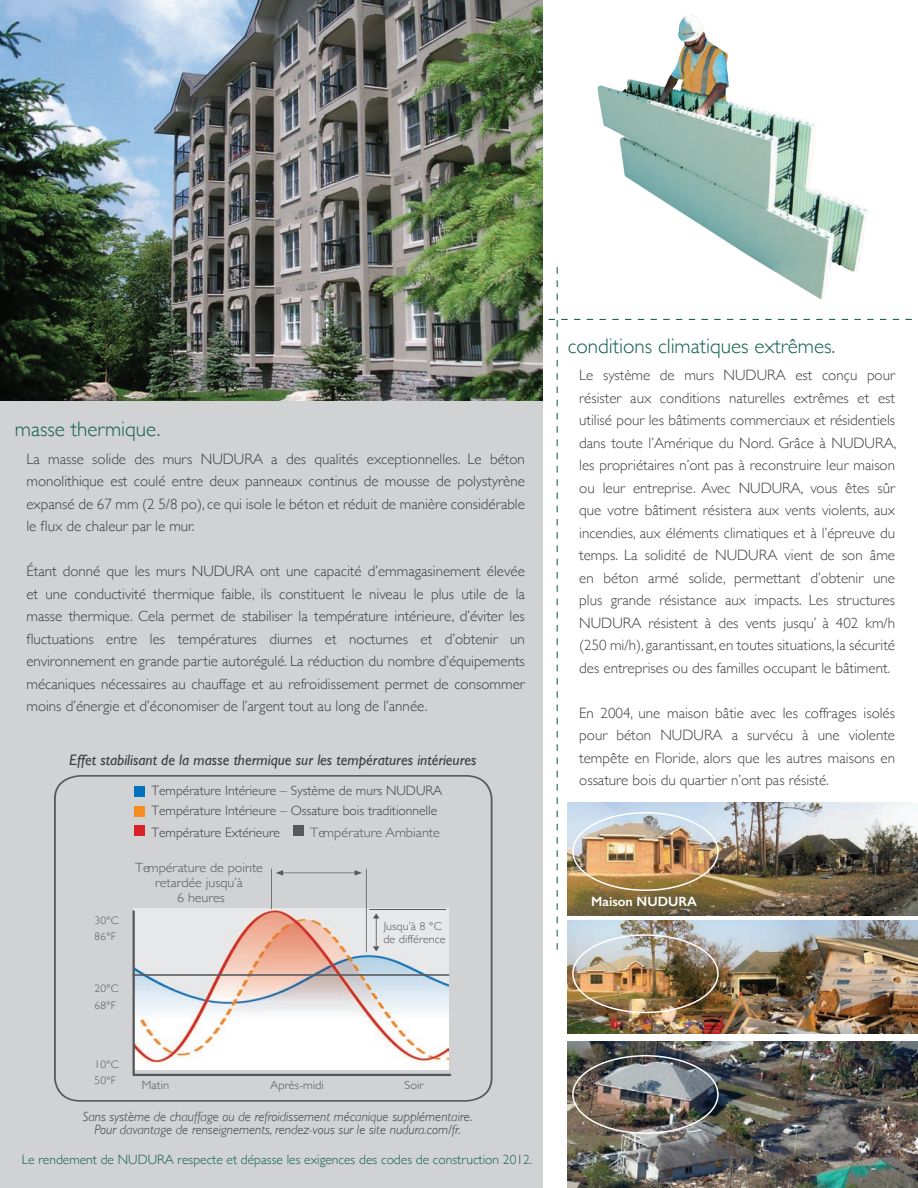
<style>
.page{position:relative;width:918px;height:1188px;background:#fff}
.page>*{position:absolute;margin:0;border:0;box-sizing:border-box;transform-origin:0 0}
.t1{font:300 21px "Gill Sans";color:#13614d}
.t2{font:italic 15.3px "Gill Sans";color:#3e3e3f}
.t3{font:300 15px/22.5px "Gill Sans";color:#3e3e3f;text-align:justify}
.t4{font:italic 300 13.5px/13.5px "Gill Sans";color:#3e3e3f;text-align:center}
.t5{font:300 13.5px/20.7px "Gill Sans";color:#3e3e3f}
.t6{font:300 13.5px "Gill Sans";color:#13614d}
.t7{font:300 13.5px "Gill Sans";color:#57585a;scale:1.05 1}
.t8{font:600 13.5px "Gill Sans";color:#fff}
.t9{font:300 13.35px/15.3px "Gill Sans";color:#57585a;text-align:center;scale:1.05 1}
.t10{font:300 11.85px "Gill Sans";color:#57585a;scale:1.05 1}
.t11{font:300 11.55px/13.2px "Gill Sans";color:#57585a;scale:1.05 1}
.t12{font:300 10.95px/16.5px "Gill Sans";color:#57585a;scale:1.05 1}
</style>
<div class="page">
<div style="left:0;top:395px;width:542px;height:793px;background:#d1d2d4"></div>
<svg style="left:549px;top:267px;width:369px;height:683px"></svg>
<svg style="left:54px;top:775px;width:439px;height:327px"></svg>
<svg style="left:276px;top:870px;width:86px;height:6px"></svg>
<hr style="left:271px;top:869px;width:1px;height:40px;background:#57585a">
<hr style="left:366px;top:869px;width:1px;height:83px;background:#57585a">
<hr style="left:369px;top:909px;width:77px;height:1px;background:#57585a">
<svg style="left:133px;top:910px;width:318px;height:166px;background:#e7dedc"></svg>
<hr style="left:133px;top:974px;width:316px;height:2px;background:#57585a">
<div style="left:134px;top:787px;width:11px;height:10px;background:#0072bc"></div>
<div style="left:134px;top:806px;width:11px;height:11px;background:#f68b1f"></div>
<div style="left:134px;top:826px;width:11px;height:10px;background:#da2128"></div>
<div style="left:293px;top:826px;width:10px;height:10px;background:#57585a"></div>
<img style="left:0;top:0;width:542px;height:401px">
<img style="left:596px;top:15px;width:280px;height:293px">
<img style="left:567px;top:803px;width:351px;height:112px">
<img style="left:567px;top:921px;width:351px;height:112px">
<img style="left:567px;top:1041px;width:351px;height:147px">
<div style="left:572px;top:812px;width:147px;height:79px;border:2px solid #fff;border-radius:50%"></div>
<div style="left:572px;top:934px;width:147px;height:79px;border:2px solid #fff;border-radius:50%"></div>
<div style="left:572px;top:1055px;width:147px;height:79px;border:2px solid #fff;border-radius:50%"></div>
<h1 class="t1" style="left:15px;top:413px;width:147px">masse thermique.</h1>
<p class="t3" style="left:26px;top:447px;width:500px">La masse solide des murs NUDURA a des qualités exceptionnelles. Le béton monolithique est coulé entre deux panneaux continus de mousse de polystyrène expansé de 67 mm (2 5/8 po), ce qui isole le béton et réduit de manière considérable le flux de chaleur par le mur.</p>
<p class="t3" style="left:26px;top:560px;width:500px">Étant donné que les murs NUDURA ont une capacité d’emmagasinement élevée et une conductivité thermique faible, ils constituent le niveau le plus utile de la masse thermique. Cela permet de stabiliser la température intérieure, d’éviter les fluctuations entre les températures diurnes et nocturnes et d’obtenir un environnement en grande partie autorégulé. La réduction du nombre d’équipements mécaniques nécessaires au chauffage et au refroidissement permet de consommer moins d’énergie et d’économiser de l’argent tout au long de l’année.</p>
<p class="t2" style="left:69px;top:751px;width:409px">Effet stabilisant de la masse thermique sur les températures intérieures</p>
<p class="t5" style="left:151px;top:780px;width:292px">Température Intérieure – Système de murs NUDURA<br>Température Intérieure – Ossature bois traditionnelle<br>Température Extérieure</p>
<p class="t7" style="left:310px;top:822px;width:125px">Température Ambiante</p>
<p class="t12" style="left:95px;top:912px;width:24px">30°C<br>86°F</p>
<p class="t9" style="left:135px;top:859px;width:123px">Température de pointe retardée jusqu’à<br>6 heures</p>
<p class="t12" style="left:95px;top:980px;width:24px">20°C<br>68°F</p>
<p class="t11" style="left:383px;top:919px;width:61px">Jusqu’à 8 °C de différence</p>
<p class="t12" style="left:95px;top:1056px;width:24px">10°C<br>50°F</p>
<p class="t10" style="left:142px;top:1076px;width:27px">Matin</p>
<p class="t10" style="left:270px;top:1076px;width:53px">Après-midi</p>
<p class="t10" style="left:405px;top:1076px;width:20px">Soir</p>
<p class="t4" style="left:83px;top:1109px;width:391px">Sans système de chauffage ou de refroidissement mécanique supplémentaire.<br>Pour davantage de renseignements, rendez-vous sur le site nudura.com/fr.</p>
<p class="t6" style="left:22px;top:1149px;width:512px">Le rendement de NUDURA respecte et dépasse les exigences des codes de construction 2012.</p>
<h1 class="t1" style="left:568px;top:329px;width:269px">conditions climatiques extrêmes.</h1>
<p class="t3" style="left:579px;top:364px;width:319px">Le système de murs NUDURA est conçu pour résister aux conditions naturelles extrêmes et est utilisé pour les bâtiments commerciaux et résidentiels dans toute l’Amérique du Nord. Grâce à NUDURA, les propriétaires n’ont pas à reconstruire leur maison ou leur entreprise. Avec NUDURA, vous êtes sûr que votre bâtiment résistera aux vents violents, aux incendies, aux éléments climatiques et à l’épreuve du temps. La solidité de NUDURA vient de son âme en béton armé solide, permettant d’obtenir une plus grande résistance aux impacts. Les structures NUDURA résistent à des vents jusqu’ à 402 km/h (250 mi/h), garantissant, en toutes situations, la sécurité des entreprises ou des familles occupant le bâtiment.</p>
<p class="t3" style="left:579px;top:701px;width:317px">En 2004, une maison bâtie avec les coffrages isolés pour béton NUDURA a survécu à une violente tempête en Floride, alors que les autres maisons en ossature bois du quartier n’ont pas résisté.</p>
<p class="t8" style="left:591px;top:893px;width:107px">Maison NUDURA</p>
</div>
